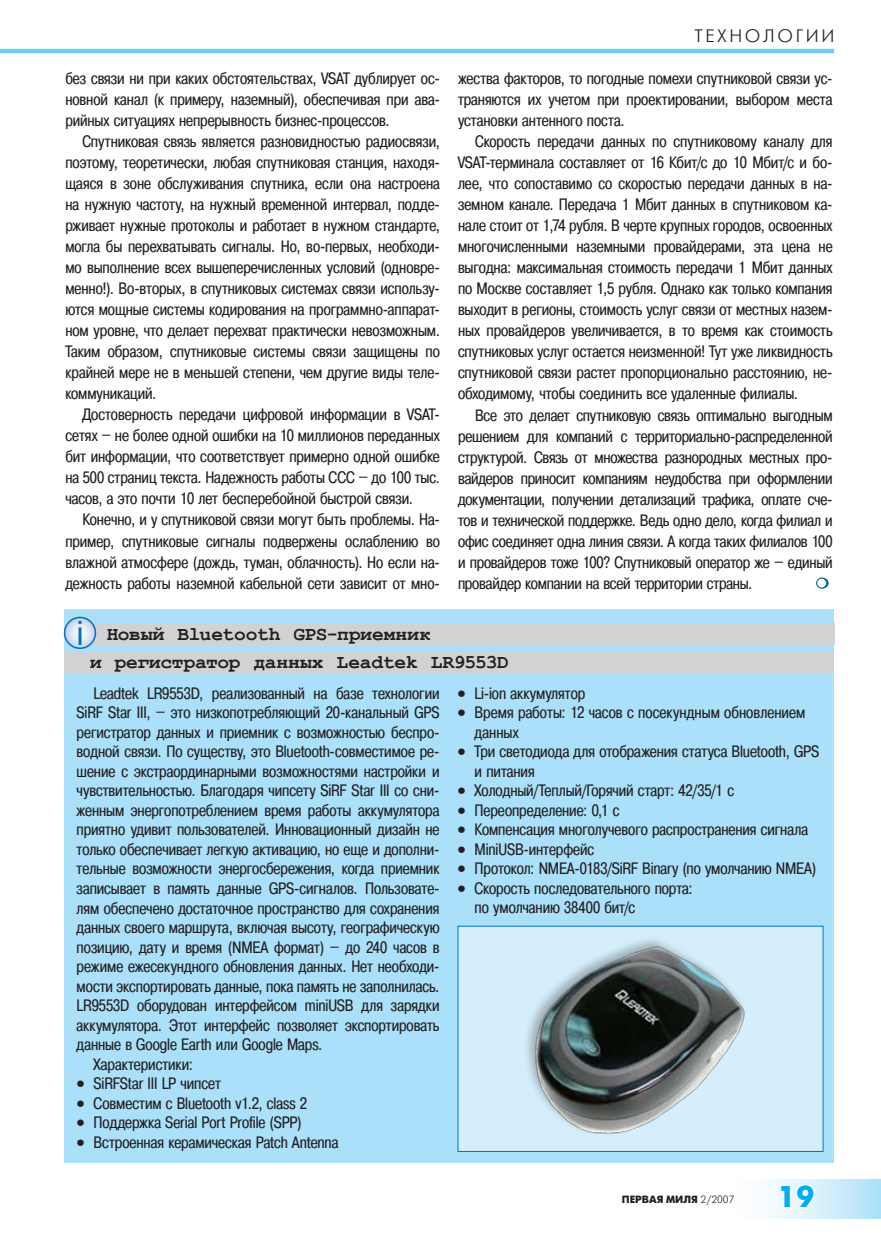
<style>
.page{position:relative;width:881px;height:1234px;background:#fff}
.page>*{position:absolute;margin:0;border:0;box-sizing:border-box;transform-origin:0 0}
.t1{font:700 30px "Futuris C";color:#00aeef}
.t2{font:700 19.5px "Courier New";letter-spacing:-.01em;color:#231f20}
.t3{font:18px "Futuris C";letter-spacing:.15em;color:#231f20}
.t4{font:16.5px/21px "Pragmatica Cond C";color:#231f20;text-align:justify}
.t5{font:700 10.5px "Futuris C";color:#231f20}
.s1{font-weight:400}
</style>
<div class="page">
<hr style="left:0;top:49px;width:833px;height:4px;background:#6bcff6">
<div style="left:726px;top:1178px;width:154px;height:40px;background:linear-gradient(to right,#fff,#b5e3f9)"></div>
<svg style="left:778px;top:1182px;width:38px;height:29px"></svg>
<div style="left:816px;top:578px;width:11px;height:10px;background:#5399b4;border-radius:50%"></div>
<div style="left:816px;top:577px;width:12px;height:11px;border:1px solid #006991;border-radius:50%"></div>
<svg style="left:816px;top:578px;width:10px;height:10px"></svg>
<div style="left:816px;top:577px;width:10px;height:11px;border:1px solid #006991;border-radius:50%"></div>
<div style="left:65px;top:609px;width:768px;height:552px;background:#aae0f9"></div>
<div style="left:65px;top:651px;width:768px;height:21px;background:#d1d2d4"></div>
<div style="left:77px;top:622px;width:756px;height:22px;background:#d1d2d4"></div>
<svg style="left:65px;top:617px;width:30px;height:31px"></svg>
<div style="left:64px;top:616px;width:32px;height:33px;border:2px solid #0072bc;border-radius:50%"></div>
<hr style="left:78px;top:627px;width:3px;height:17px;background:#0072bc">
<svg style="left:78px;top:620px;width:3px;height:4px"></svg>
<div style="left:458px;top:926px;width:364px;height:225px;background:#d4effb"></div>
<img style="left:530px;top:941px;width:215px;height:193px">
<p class="t4" style="left:65px;top:68px;width:376px">без связи ни при каких обстоятельствах, VSAT дублирует ос&shy;новной канал (к примеру, наземный), обеспечивая при ава&shy;рийных ситуациях непрерывность бизнес-процессов.</p>
<p class="t4" style="left:65px;top:131px;width:376px;text-indent:17px">Спутниковая связь является разновидностью радиосвязи, поэтому, теоретически, любая спутниковая станция, находя&shy;щаяся в зоне обслуживания спутника, если она настроена на нужную частоту, на нужный временной интервал, подде&shy;рживает нужные протоколы и работает в нужном стандарте, могла бы перехватывать сигналы. Но, во-первых, необходи&shy;мо выполнение всех вышеперечисленных условий (одновре&shy;менно!). Во-вторых, в спутниковых системах связи использу&shy;ются мощные системы кодирования на программно-аппарат&shy;ном уровне, что делает перехват практически невозможным.<br>Таким образом, спутниковые системы связи защищены по крайней мере не в меньшей степени, чем другие виды теле&shy;коммуникаций.</p>
<p class="t4" style="left:65px;top:404px;width:376px;text-indent:17px">Достоверность передачи цифровой информации в VSAT&shy;сетях – не более одной ошибки на 10 миллионов переданных бит информации, что соответствует примерно одной ошибке на 500 страниц текста. Надежность работы ССС – до 100 тыс. часов, а это почти 10 лет бесперебойной быстрой связи.</p>
<p class="t4" style="left:65px;top:509px;width:376px;text-indent:17px">Конечно, и у спутниковой связи могут быть проблемы. На&shy;пример, спутниковые сигналы подвержены ослаблению во влажной атмосфере (дождь, туман, облачность). Но если на&shy;дежность работы наземной кабельной сети зависит от мно-</p>
<p class="t2" style="left:107px;top:621px;width:325px">Новый Bluetooth GPS-приемник</p>
<p class="t3" style="left:694px;top:27px;width:142px">технологии</p>
<p class="t4" style="left:458px;top:68px;width:376px">жества факторов, то погодные помехи спутниковой связи ус&shy;траняются их учетом при проектировании, выбором места установки антенного поста.</p>
<p class="t4" style="left:458px;top:131px;width:376px;text-indent:17px">Скорость передачи данных по спутниковому каналу для VSAT-терминала составляет от 16 Кбит/с до 10 Мбит/с и бо&shy;лее, что сопоставимо со скоростью передачи данных в на&shy;земном канале. Передача 1 Мбит данных в спутниковом ка&shy;нале стоит от 1,74 рубля. В черте крупных городов, освоенных многочисленными наземными провайдерами, эта цена не выгодна: максимальная стоимость передачи 1 Мбит данных по Москве составляет 1,5 рубля. Однако как только компания выходит в регионы, стоимость услуг связи от местных назем&shy;ных провайдеров увеличивается, в то время как стоимость спутниковых услуг остается неизменной! Тут уже ликвидность спутниковой связи растет пропорционально расстоянию, не&shy;обходимому, чтобы соединить все удаленные филиалы.</p>
<p class="t4" style="left:458px;top:404px;width:376px;text-indent:17px">Все это делает спутниковую связь оптимально выгодным решением для компаний с территориально-распределенной структурой. Связь от множества разнородных местных про&shy;вайдеров приносит компаниям неудобства при оформлении документации, получении детализаций трафика, оплате сче&shy;тов и технической поддержке. Ведь одно дело, когда филиал и офис соединяет одна линия связи. А когда таких филиалов 100 и провайдеров тоже 100? Спутниковый оператор же – единый провайдер компании на всей территории страны.</p>
<p class="t2" style="left:90px;top:649px;width:420px">и регистратор данных Leadtek LR9553D</p>
<p class="t4" style="left:94px;top:682px;width:347px">Leadtek LR9553D, реализованный на базе технологии</p>
<p class="t4" style="left:77px;top:702px;width:364px">SiRF Star III, – это низкопотребляющий 20-канальный GPS</p>
<p class="t4" style="left:77px;top:721px;width:364px">регистратор данных и приемник с возможностью беспро-</p>
<p class="t4" style="left:77px;top:741px;width:364px">водной связи. По существу, это Bluetooth-совместимое ре-</p>
<p class="t4" style="left:77px;top:760px;width:364px">шение с экстраординарными возможностями настройки и</p>
<p class="t4" style="left:77px;top:780px;width:364px">чувствительностью. Благодаря чипсету SiRF Star III со сни-</p>
<p class="t4" style="left:77px;top:799px;width:364px">женным энергопотреблением время работы аккумулятора</p>
<p class="t4" style="left:77px;top:819px;width:364px">приятно удивит пользователей. Инновационный дизайн не</p>
<p class="t4" style="left:77px;top:838px;width:364px">только обеспечивает легкую активацию, но еще и дополни-</p>
<p class="t4" style="left:77px;top:858px;width:364px">тельные возможности энергосбережения, когда приемник</p>
<p class="t4" style="left:77px;top:877px;width:364px">записывает в память данные GPS-сигналов. Пользовате-</p>
<p class="t4" style="left:77px;top:897px;width:364px">лям обеспечено достаточное пространство для сохранения</p>
<p class="t4" style="left:77px;top:916px;width:364px">данных своего маршрута, включая высоту, географическую</p>
<p class="t4" style="left:77px;top:936px;width:364px">позицию, дату и время (NMEA формат) – до 240 часов в</p>
<p class="t4" style="left:77px;top:955px;width:364px">режиме ежесекундного обновления данных. Нет необходи-</p>
<p class="t4" style="left:77px;top:975px;width:364px">мости экспортировать данные, пока память не заполнилась.</p>
<p class="t4" style="left:77px;top:994px;width:364px">LR9553D оборудован интерфейсом miniUSB для зарядки</p>
<p class="t4" style="left:77px;top:1014px;width:364px">аккумулятора. Этот интерфейс позволяет экспортировать</p>
<p class="t4" style="left:77px;top:1033px;width:247px">данные в Google Earth или Google Maps.</p>
<p class="t4" style="left:94px;top:1053px;width:101px">Характеристики:</p>
<p class="t4" style="left:77px;top:1072px;width:146px">• SiRFStar III LP чипсет</p>
<p class="t4" style="left:77px;top:1092px;width:232px">• Совместим с Bluetooth v1.2, class 2</p>
<p class="t4" style="left:77px;top:1111px;width:226px">• Поддержка Serial Port Profile (SPP)</p>
<p class="t4" style="left:77px;top:1131px;width:263px">• Встроенная керамическая Patch Antenna</p>
<p class="t4" style="left:457px;top:682px;width:129px">• Li-ion аккумулятор</p>
<p class="t4" style="left:474px;top:702px;width:332px;line-height:19.5px;text-indent:-17px">• Время работы: 12 часов с посекундным обновлением данных</p>
<p class="t4" style="left:474px;top:741px;width:346px;line-height:19.5px;text-indent:-17px">• Три светодиода для отображения статуса Bluetooth, GPS и питания</p>
<p class="t4" style="left:457px;top:780px;width:278px">• Холодный/Теплый/Горячий старт: 42/35/1 с</p>
<p class="t4" style="left:457px;top:799px;width:163px">• Переопределение: 0,1 с</p>
<p class="t4" style="left:457px;top:819px;width:352px">• Компенсация многолучевого распространения сигнала</p>
<p class="t4" style="left:457px;top:838px;width:138px">• MiniUSB-интерфейс</p>
<p class="t4" style="left:457px;top:858px;width:360px">• Протокол: NMEA-0183/SiRF Binary (по умолчанию NMEA)</p>
<p class="t4" style="left:474px;top:878px;width:219px;line-height:19.5px;text-indent:-17px">• Скорость последовательного порта: по умолчанию 38400 бит/с</p>
<p class="t5" style="left:621px;top:1192px;width:114px">ПЕРВАЯ МИЛЯ <span class="s1">2/2007</span></p>
<h1 class="t1" style="left:776px;top:1179px;width:39px">19</h1>
</div>
